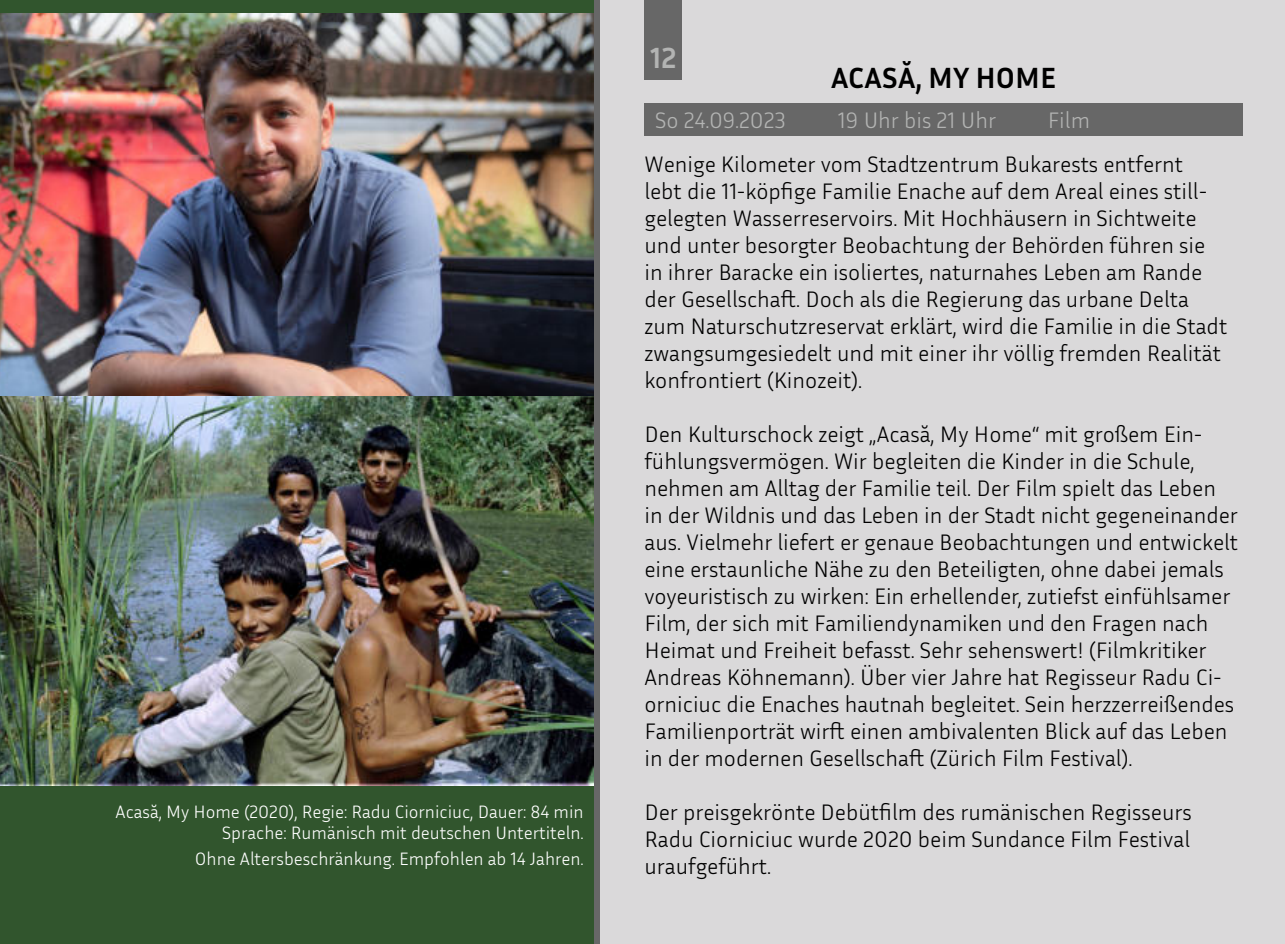
<style>
.page{position:relative;width:1285px;height:944px;background:#fff}
.page>*{position:absolute;margin:0;border:0;box-sizing:border-box;transform-origin:0 0}
.t1{font:700 30px "Inria Sans";color:#000}
.t2{font:700 30px "Inria Sans";color:#b3b4b3}
.t3{font:300 22.5px/27px "Inria Sans";color:#000}
.t4{font:300 22.5px "Inria Sans";color:#b3b4b3}
.t5{font:300 18px/21.6px "Inria Sans";color:#fff;text-align:right}
</style>
<div class="page">
<div style="left:599px;top:0;width:685px;height:944px;background:#dad9da"></div>
<div style="left:644px;top:0;width:38px;height:80px;background:#676767"></div>
<div style="left:644px;top:104px;width:598px;height:32px;background:#676767"></div>
<div style="left:0;top:0;width:593px;height:944px;background:#31552d"></div>
<img style="left:0;top:395px;width:593px;height:390px">
<img style="left:0;top:13px;width:593px;height:382px">
<p class="t5" style="left:116px;top:800px;width:469px">Acasă, My Home (2020), Regie: Radu Ciorniciuc, Dauer: 84 min<br>Sprache: Rumänisch mit deutschen Untertiteln.</p>
<p class="t5" style="left:195px;top:847px;width:390px">Ohne Altersbeschränkung. Empfohlen ab 14 Jahren.</p>
<h1 class="t2" style="left:650px;top:40px;width:28px">12</h1>
<h1 class="t1" style="left:830px;top:59px;width:227px">ACASĂ, MY HOME</h1>
<p class="t4" style="left:655px;top:111px;width:132px">So 24.09.2023</p>
<p class="t4" style="left:837px;top:111px;width:160px">19 Uhr bis 21 Uhr</p>
<p class="t4" style="left:1047px;top:111px;width:44px">Film</p>
<p class="t3" style="left:644px;top:153px;width:584px">Wenige Kilometer vom Stadtzentrum Bukarests entfernt<br>lebt die 11-köpfige Familie Enache auf dem Areal eines still&shy;gelegten Wasserreservoirs. Mit Hochhäusern in Sichtweite und unter besorgter Beobachtung der Behörden führen sie in ihrer Baracke ein isoliertes, naturnahes Leben am Rande der Gesellschaft. Doch als die Regierung das urbane Delta zum Naturschutzreservat erklärt, wird die Familie in die Stadt zwangsumgesiedelt und mit einer ihr völlig fremden Realität konfrontiert (Kinozeit).</p>
<p class="t3" style="left:644px;top:420px;width:595px">Den Kulturschock zeigt „Acasă, My Home“ mit großem Ein&shy;fühlungsvermögen. Wir begleiten die Kinder in die Schule, nehmen am Alltag der Familie teil. Der Film spielt das Leben in der Wildnis und das Leben in der Stadt nicht gegeneinander aus. Vielmehr liefert er genaue Beobachtungen und entwickelt eine erstaunliche Nähe zu den Beteiligten, ohne dabei jemals voyeuristisch zu wirken: Ein erhellender, zutiefst einfühlsamer Film, der sich mit Familiendynamiken und den Fragen nach Heimat und Freiheit befasst. Sehr sehenswert! (Filmkritiker Andreas Köhnemann). Über vier Jahre hat Regisseur Radu Ci&shy;orniciuc die Enaches hautnah begleitet. Sein herzzerreißendes Familienporträt wirft einen ambivalenten Blick auf das Leben in der modernen Gesellschaft (Zürich Film Festival).</p>
<p class="t3" style="left:644px;top:798px;width:549px;text-align:justify">Der preisgekrönte Debütfilm des rumänischen Regisseurs Radu Ciorniciuc wurde 2020 beim Sundance Film Festival uraufgeführt.</p>
</div>
